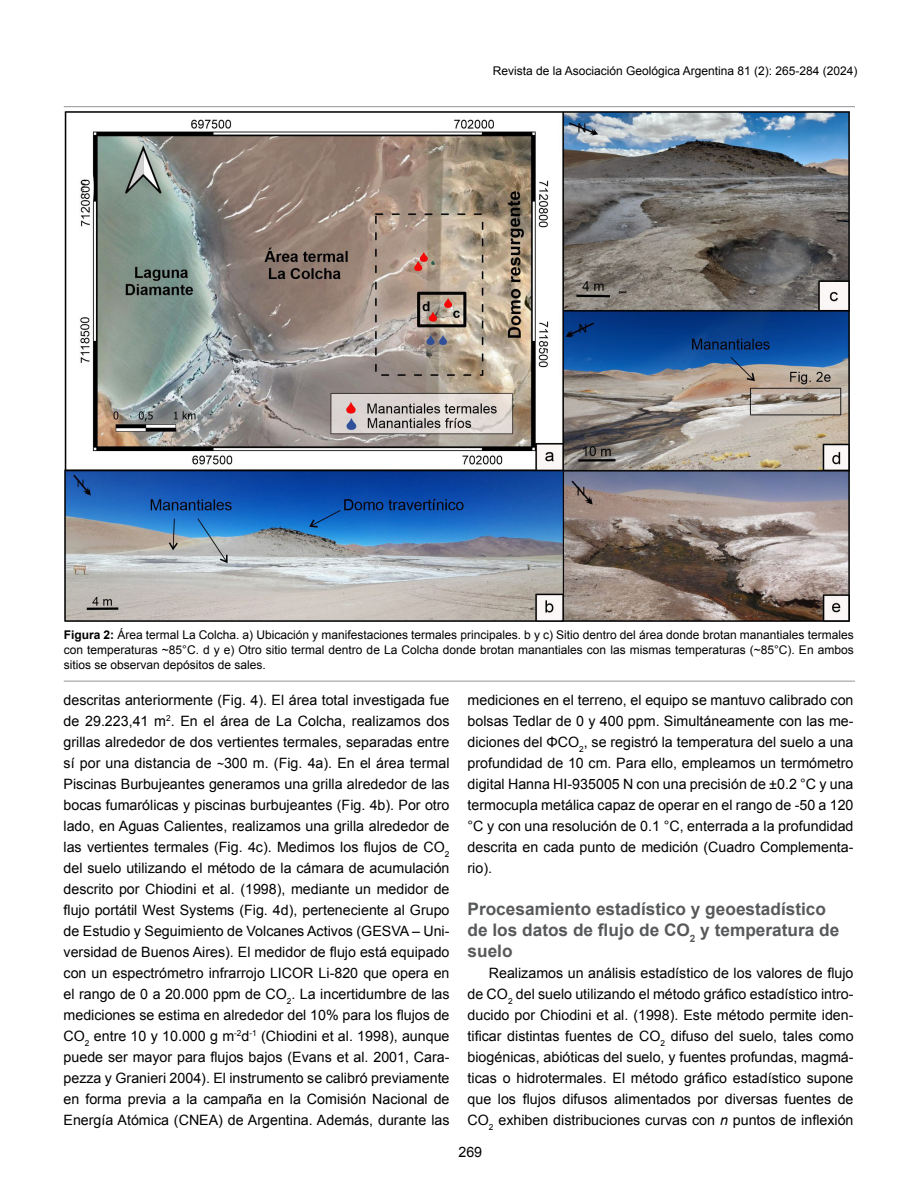
<style>
.page{position:relative;width:918px;height:1188px;background:#fff}
.page>*{position:absolute;margin:0;border:0;box-sizing:border-box;transform-origin:0 0}
.t1{font:700 17.25px/21px "Arial";color:#58595b}
.t2{font:14.25px/21px "Arial";color:#000;text-align:justify}
.t3{font:12px/15px "Arial";color:#000;text-align:justify}
.s1{font-weight:700}
.s2{font-size:12px}
.s3{font-style:italic}
</style>
<div class="page">
<hr style="left:64px;top:681px;width:791px;height:1px;background:#939598">
<hr style="left:64px;top:106px;width:791px;height:1px;background:#939598">
<img style="left:64px;top:111px;width:786px;height:510px">
<p class="t3" style="left:493px;top:63px;width:366px">Revista de la Asociación Geológica Argentina 81 (2): 265-284 (2024)</p>
<p class="t3" style="left:64px;top:628px;width:791px"><span class="s1">Figura 2:</span> Área termal La Colcha. a) Ubicación y manifestaciones termales principales. b y c) Sitio dentro del área donde brotan manantiales termales con temperaturas ~85°C. d y e) Otro sitio termal dentro de La Colcha donde brotan manantiales con las mismas temperaturas (~85°C). En ambos sitios se observan depósitos de sales.</p>
<p class="t2" style="left:64px;top:690px;width:388px">descritas anteriormente (Fig. 4). El área total investigada fue de 29.223,41 m<sup>2</sup>. En el área de La Colcha, realizamos dos grillas alrededor de dos vertientes termales, separadas entre sí por una distancia de <span class="s2">~</span>300 m. (Fig. 4a). En el área termal Piscinas Burbujeantes generamos una grilla alrededor de las bocas fumarólicas y piscinas burbujeantes (Fig. 4b). Por otro lado, en Aguas Calientes, realizamos una grilla alrededor de las vertientes termales (Fig. 4c). Medimos los flujos de CO<sub>2 </sub>del suelo utilizando el método de la cámara de acumulación descrito por Chiodini et al. (1998), mediante un medidor de flujo portátil West Systems (Fig. 4d), perteneciente al Grupo de Estudio y Seguimiento de Volcanes Activos (GESVA – Uni&shy;versidad de Buenos Aires). El medidor de flujo está equipado con un espectrómetro infrarrojo LICOR Li-820 que opera en el rango de 0 a 20.000 ppm de CO<sub>2</sub>. La incertidumbre de las mediciones se estima en alrededor del 10% para los flujos de CO<sub>2</sub> entre 10 y 10.000 g m<sup>-2</sup>d<sup>-1</sup> (Chiodini et al. 1998), aunque puede ser mayor para flujos bajos (Evans et al. 2001, Cara&shy;pezza y Granieri 2004). El instrumento se calibró previamente en forma previa a la campaña en la Comisión Nacional de Energía Atómica (CNEA) de Argentina. Además, durante las</p>
<p class="t2" style="left:468px;top:690px;width:388px">mediciones en el terreno, el equipo se mantuvo calibrado con bolsas Tedlar de 0 y 400 ppm. Simultáneamente con las me&shy;diciones del ΦCO<sub>2</sub>, se registró la temperatura del suelo a una profundidad de 10 cm. Para ello, empleamos un termómetro digital Hanna HI-935005 N con una precisión de ±0.2 °C y una termocupla metálica capaz de operar en el rango de -50 a 120 °C y con una resolución de 0.1 °C, enterrada a la profundidad descrita en cada punto de medición (Cuadro Complementa&shy;rio).</p>
<p class="t1" style="left:468px;top:899px;width:373px">Procesamiento estadístico y geoestadístico de los datos de flujo de CO<sub>2</sub> y temperatura de suelo</p>
<p class="t2" style="left:468px;top:963px;width:388px;text-indent:21px">Realizamos un análisis estadístico de los valores de flujo de CO<sub>2</sub> del suelo utilizando el método gráfico estadístico intro&shy;ducido por Chiodini et al. (1998). Este método permite iden&shy;tificar distintas fuentes de CO<sub>2</sub> difuso del suelo, tales como biogénicas, abióticas del suelo, y fuentes profundas, magmá&shy;ticas o hidrotermales. El método gráfico estadístico supone que los flujos difusos alimentados por diversas fuentes de CO<sub>2</sub> exhiben distribuciones curvas con <span class="s3">n</span> puntos de inflexión</p>
<p class="t2" style="left:458px;top:1141px;width:25px">269</p>
</div>
